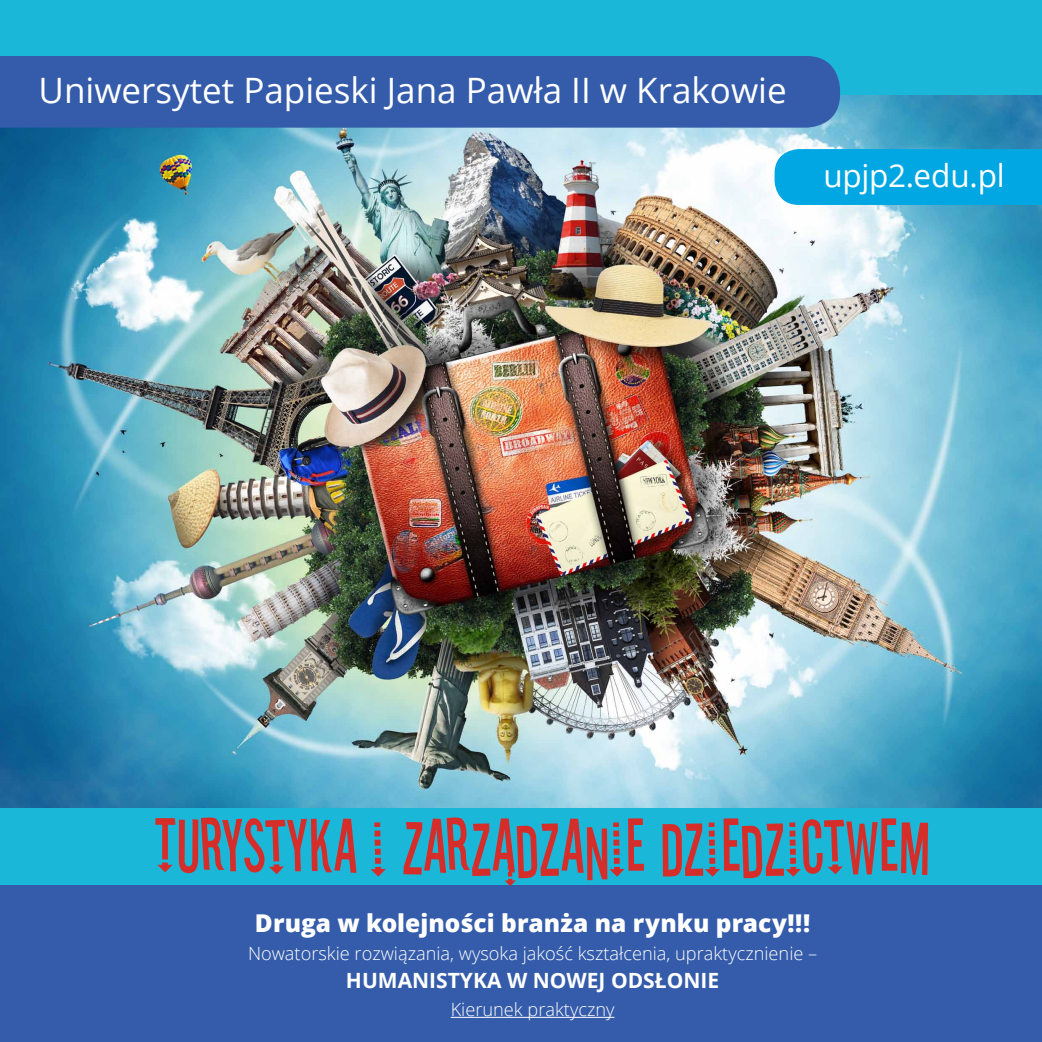
<style>
.page{position:relative;width:1042px;height:1042px;background:#1bb7d9}
.page>*{position:absolute;margin:0;border:0;box-sizing:border-box;transform-origin:0 0}
.t1{font:84px "Stereofidelic";color:#d52e2a}
.t2{font:63px "Stereofidelic";color:#d52e2a}
.t3{font:35px "Open Sans";color:#fff}
.t4{font:31.5px "Open Sans";letter-spacing:-.01em;color:#fff}
.t5{font:800 24.5px "Open Sans";letter-spacing:.005em;color:#fff}
.t6{font:700 21px "Open Sans";color:#fff}
.t7{font:300 18.2px "Open Sans";color:#fff}
</style>
<div class="page">
<img style="left:0;top:95px;width:1041px;height:713px">
<div style="left:0;top:56px;width:840px;height:72px;background:#355caa"></div>
<div style="left:774px;top:149px;width:268px;height:56px;background:#00a7e2"></div>
<div style="left:0;top:886px;width:1042px;height:156px;background:#355caa"></div>
<hr style="left:451px;top:1017px;width:163px;height:1px;background:#fff">
<h3 class="t3" style="left:39px;top:66px;width:749px">Uniwersytet Papieski Jana Pawła II w Krakowie</h3>
<h3 class="t4" style="left:823px;top:154px;width:183px">upjp2.edu.pl</h3>
<h1 class="t1" style="left:154px;top:807px;width:776px">TURYSTYKA I ZARZADZANIE DZIEDZICTWEM</h1>
<h2 class="t2" style="left:505px;top:834px;width:13px">I</h2>
<h3 class="t5" style="left:255px;top:904px;width:557px">Druga w kolejności branża na rynku pracy!!!</h3>
<p class="t7" style="left:248px;top:941px;width:571px">Nowatorskie rozwiązania, wysoka jakość kształcenia, upraktycznienie –</p>
<p class="t6" style="left:346px;top:965px;width:375px">HUMANISTYKA W NOWEJ ODSŁONIE</p>
<p class="t7" style="left:451px;top:997px;width:165px">Kierunek praktyczny</p>
</div>
